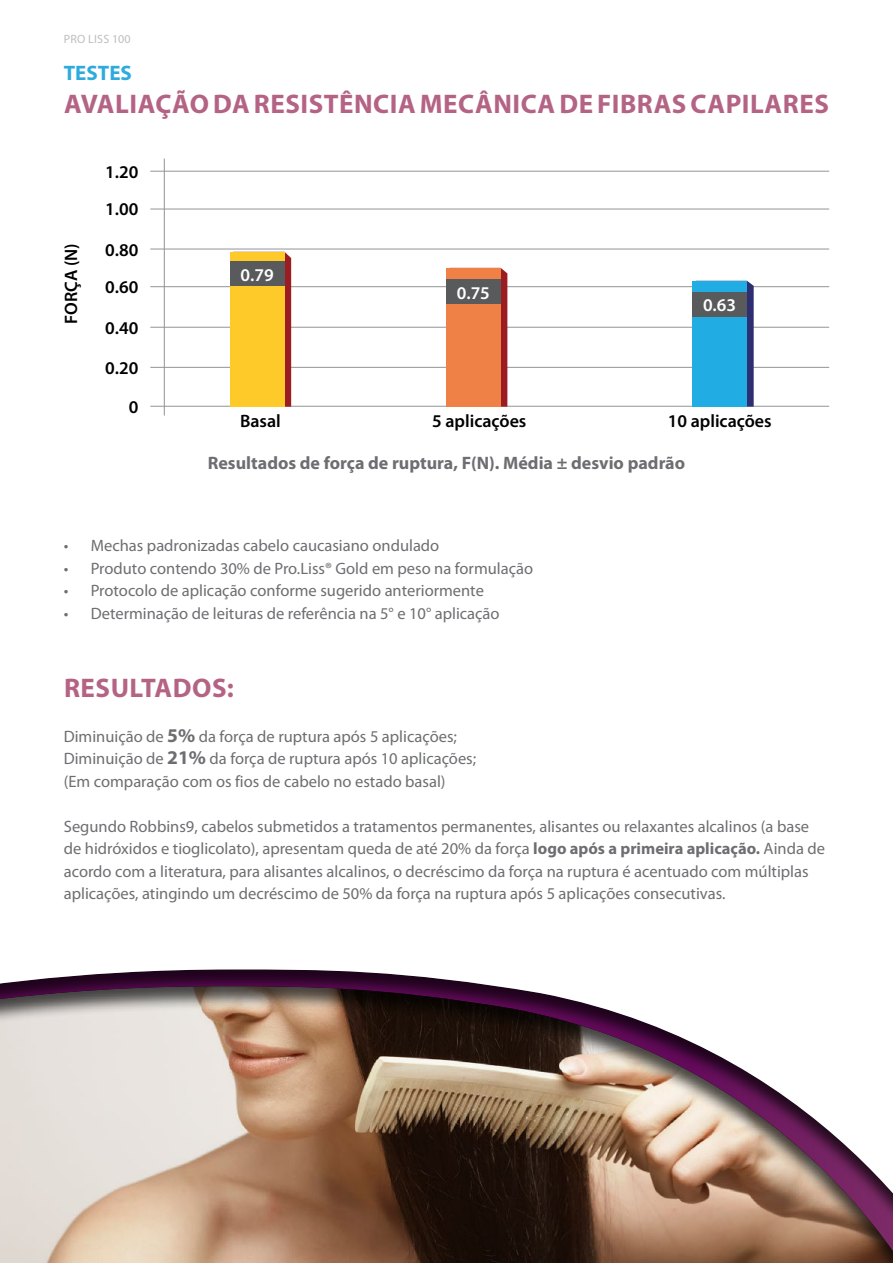
<style>
.page{position:relative;width:893px;height:1263px;background:#fff}
.page>*{position:absolute;margin:0;border:0;box-sizing:border-box;transform-origin:0 0}
.t1{font:700 27px "Myriad Pro";letter-spacing:.02em;color:#b46384}
.t2{font:700 21px "Myriad Pro";color:#2eabde}
.t3{font:600 18px "Myriad Pro";color:#000}
.t4{font:700 18px "Myriad Pro";color:#6d6e71}
.t5{font:600 18px "Myriad Pro";color:#fff}
.t6{font:16.5px/22.5px "Myriad Pro";color:#6d6e71}
.t7{font:12px "Myriad Pro";letter-spacing:.02em;color:#bcbec0}
.s1{font-weight:700;font-size:19.5px}
.s2{font-weight:700}
</style>
<div class="page">
<hr style="left:150px;top:406px;width:679px;height:1px;background:#929496">
<hr style="left:150px;top:367px;width:679px;height:1px;background:#929496">
<hr style="left:150px;top:327px;width:679px;height:1px;background:#929496">
<hr style="left:150px;top:286px;width:679px;height:1px;background:#929496">
<hr style="left:150px;top:249px;width:679px;height:1px;background:#929496">
<hr style="left:150px;top:209px;width:679px;height:1px;background:#929496">
<hr style="left:150px;top:171px;width:679px;height:1px;background:#929496">
<hr style="left:164px;top:159px;width:1px;height:257px;background:#929496">
<svg style="left:284px;top:252px;width:7px;height:155px"></svg>
<div style="left:230px;top:252px;width:54px;height:155px;background:#fdca29"></div>
<svg style="left:501px;top:268px;width:6px;height:139px"></svg>
<svg style="left:747px;top:281px;width:7px;height:126px"></svg>
<div style="left:446px;top:268px;width:55px;height:139px;background:#ef8046"></div>
<div style="left:692px;top:281px;width:55px;height:126px;background:#21ade3"></div>
<div style="left:230px;top:262px;width:54px;height:24px;background:#585a5b"></div>
<div style="left:446px;top:280px;width:55px;height:24px;background:#585a5b"></div>
<div style="left:692px;top:292px;width:55px;height:25px;background:#585a5b"></div>
<div style="left:0;top:960px;width:893px;height:303px;background:#000;opacity:.7"></div>
<div style="left:0;top:977px;width:893px;height:286px;background:#000;opacity:.7"></div>
<p class="t7" style="left:64px;top:32px;width:68px">PRO LISS 100</p>
<p class="t2" style="left:64px;top:61px;width:70px">TESTES</p>
<h1 class="t1" style="left:64px;top:88px;width:766px">AVALIAÇÃO DA RESISTÊNCIA MECÂNICA DE FIBRAS CAPILARES</h1>
<p class="t3" style="left:105px;top:162px;width:35px">1.20</p>
<p class="t3" style="left:61px;top:324px;width:83px;rotate:-90deg">FORÇA (N)</p>
<p class="t3" style="left:105px;top:199px;width:35px">1.00</p>
<p class="t3" style="left:105px;top:240px;width:35px">0.80</p>
<p class="t3" style="left:105px;top:277px;width:35px">0.60</p>
<p class="t3" style="left:105px;top:318px;width:35px">0.40</p>
<p class="t3" style="left:105px;top:358px;width:35px">0.20</p>
<p class="t3" style="left:129px;top:397px;width:11px">0</p>
<p class="t5" style="left:241px;top:265px;width:35px">0.79</p>
<p class="t5" style="left:457px;top:283px;width:35px">0.75</p>
<p class="t5" style="left:703px;top:295px;width:35px">0.63</p>
<p class="t3" style="left:240px;top:410px;width:42px">Basal</p>
<p class="t3" style="left:432px;top:410px;width:96px">5 aplicações</p>
<p class="t3" style="left:668px;top:410px;width:106px">10 aplicações</p>
<p class="t4" style="left:208px;top:452px;width:479px">Resultados de força de ruptura, F(N). Média ± desvio padrão</p>
<p class="t6" style="left:64px;top:535px;width:377px">• Mechas padronizadas cabelo caucasiano ondulado</p>
<p class="t6" style="left:64px;top:557px;width:471px">• Produto contendo 30% de Pro.Liss® Gold em peso na formulação</p>
<p class="t6" style="left:64px;top:580px;width:422px">• Protocolo de aplicação conforme sugerido anteriormente</p>
<p class="t6" style="left:64px;top:602px;width:437px">• Determinação de leituras de referência na 5° e 10° aplicação</p>
<h1 class="t1" style="left:64px;top:672px;width:171px">RESULTADOS:</h1>
<p class="t6" style="left:64px;top:725px;width:414px">Diminuição de <span class="s1">5%</span> da força de ruptura após 5 aplicações;<br>Diminuição de <span class="s1">21%</span> da força de ruptura após 10 aplicações; (Em comparação com os fios de cabelo no estado basal)</p>
<p class="t6" style="left:64px;top:815px;width:763px">Segundo Robbins9, cabelos submetidos a tratamentos permanentes, alisantes ou relaxantes alcalinos (a base de hidróxidos e tioglicolato), apresentam queda de até 20% da força <span class="s2">logo após a primeira aplicação.</span> Ainda de acordo com a literatura, para alisantes alcalinos, o decréscimo da força na ruptura é acentuado com múltiplas aplicações, atingindo um decréscimo de 50% da força na ruptura após 5 aplicações consecutivas.</p>
</div>
